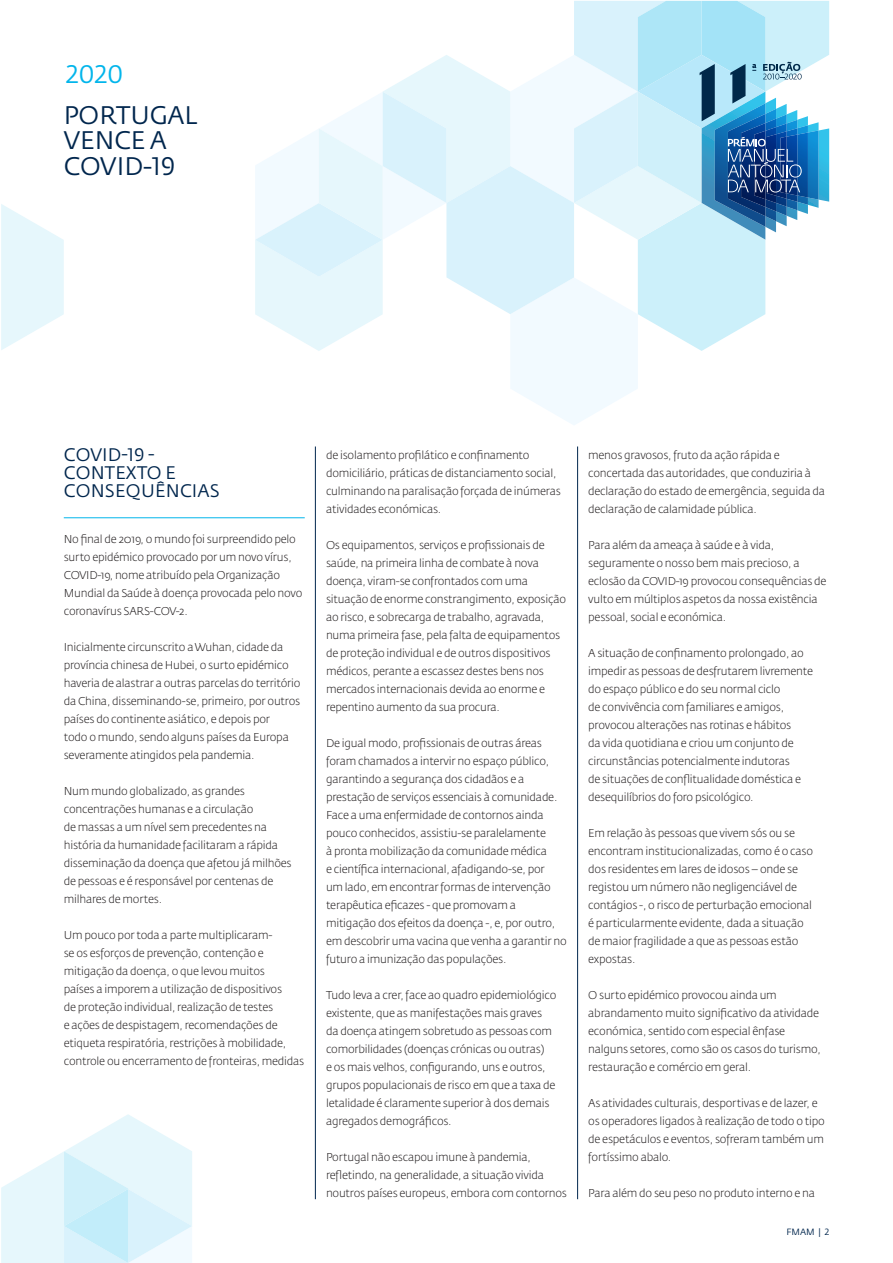
<style>
.page{position:relative;width:893px;height:1263px;background:#fff}
.page>*{position:absolute;margin:0;border:0;box-sizing:border-box;transform-origin:0 0}
.t1{font:25.2px/25.2px "Fedra Sans Std";color:#00264d}
.t2{font:25.2px "Fedra Sans Std";color:#02b5eb}
.t3{font:18px/18px "Fedra Sans Std";letter-spacing:.01em;color:#00264d}
.t4{font:300 11.25px/18px "Fedra Sans Std";letter-spacing:-.02em;color:#231f20}
.t5{font:9px "Fedra Sans Std";color:#00264d}
</style>
<div class="page">
<svg style="left:1px;top:204px;width:63px;height:146px"></svg>
<svg style="left:1px;top:1114px;width:191px;height:149px"></svg>
<svg style="left:255px;top:1px;width:574px;height:424px"></svg>
<hr style="left:64px;top:517px;width:241px;height:1px;background:#02b5eb">
<hr style="left:577px;top:446px;width:1px;height:753px;background:#00264d">
<hr style="left:315px;top:446px;width:1px;height:753px;background:#00264d">
<h1 class="t2" style="left:66px;top:59px;width:58px">2020</h1>
<h1 class="t1" style="left:64px;top:103px;width:135px">PORTUGAL<br>VENCE A<br>COVID-19</h1>
<p class="t3" style="left:64px;top:445px;width:92px">COVID-19 -</p>
<p class="t3" style="left:64px;top:463px;width:157px">CONTEXTO E<br>CONSEQUÊNCIAS</p>
<p class="t4" style="left:64px;top:530px;width:240px">No final de 2019, o mundo foi surpreendido pelo surto epidémico provocado por um novo vírus, COVID-19, nome atribuído pela Organização Mundial da Saúde à doença provocada pelo novo coronavírus SARS-COV-2.</p>
<p class="t4" style="left:64px;top:638px;width:238px">Inicialmente circunscrito a Wuhan, cidade da província chinesa de Hubei, o surto epidémico haveria de alastrar a outras parcelas do território da China, disseminando-se, primeiro, por outros países do continente asiático, e depois por<br>todo o mundo, sendo alguns países da Europa severamente atingidos pela pandemia.</p>
<p class="t4" style="left:64px;top:782px;width:229px">Num mundo globalizado, as grandes concentrações humanas e a circulação<br>de massas a um nível sem precedentes na história da humanidade facilitaram a rápida disseminação da doença que afetou já milhões de pessoas e é responsável por centenas de milhares de mortes.</p>
<p class="t4" style="left:64px;top:926px;width:242px">Um pouco por toda a parte multiplicaram-<br>se os esforços de prevenção, contenção e mitigação da doença, o que levou muitos<br>países a imporem a utilização de dispositivos<br>de proteção individual, realização de testes<br>e ações de despistagem, recomendações de etiqueta respiratória, restrições à mobilidade, controle ou encerramento de fronteiras, medidas</p>
<p class="t4" style="left:326px;top:446px;width:236px">de isolamento profilático e confinamento domiciliário, práticas de distanciamento social, culminando na paralisação forçada de inúmeras atividades económicas.</p>
<p class="t4" style="left:326px;top:536px;width:242px">Os equipamentos, serviços e profissionais de saúde, na primeira linha de combate à nova doença, viram-se confrontados com uma situação de enorme constrangimento, exposição ao risco, e sobrecarga de trabalho, agravada, numa primeira fase, pela falta de equipamentos de proteção individual e de outros dispositivos médicos, perante a escassez destes bens nos mercados internacionais devida ao enorme e repentino aumento da sua procura.</p>
<p class="t4" style="left:326px;top:734px;width:233px">De igual modo, profissionais de outras áreas foram chamados a intervir no espaço público, garantindo a segurança dos cidadãos e a prestação de serviços essenciais à comunidade.</p>
<p class="t4" style="left:326px;top:806px;width:242px">Face a uma enfermidade de contornos ainda pouco conhecidos, assistiu-se paralelamente<br>à pronta mobilização da comunidade médica<br>e científica internacional, afadigando-se, por<br>um lado, em encontrar formas de intervenção terapêutica eficazes - que promovam a mitigação dos efeitos da doença -, e, por outro, em descobrir uma vacina que venha a garantir no futuro a imunização das populações.</p>
<p class="t4" style="left:326px;top:986px;width:232px">Tudo leva a crer, face ao quadro epidemiológico existente, que as manifestações mais graves da doença atingem sobretudo as pessoas com comorbilidades (doenças crónicas ou outras)<br>e os mais velhos, configurando, uns e outros, grupos populacionais de risco em que a taxa de letalidade é claramente superior à dos demais agregados demográficos.</p>
<p class="t4" style="left:326px;top:1148px;width:242px">Portugal não escapou imune à pandemia, refletindo, na generalidade, a situação vivida noutros países europeus, embora com contornos</p>
<p class="t4" style="left:588px;top:446px;width:238px">menos gravosos, fruto da ação rápida e concertada das autoridades, que conduziria à declaração do estado de emergência, seguida da declaração de calamidade pública.</p>
<p class="t4" style="left:588px;top:536px;width:240px">Para além da ameaça à saúde e à vida, seguramente o nosso bem mais precioso, a eclosão da COVID-19 provocou consequências de vulto em múltiplos aspetos da nossa existência pessoal, social e económica.</p>
<p class="t4" style="left:588px;top:644px;width:226px">A situação de confinamento prolongado, ao impedir as pessoas de desfrutarem livremente do espaço público e do seu normal ciclo<br>de convivência com familiares e amigos, provocou alterações nas rotinas e hábitos<br>da vida quotidiana e criou um conjunto de circunstâncias potencialmente indutoras<br>de situações de conflitualidade doméstica e desequilíbrios do foro psicológico.</p>
<p class="t4" style="left:588px;top:824px;width:226px">Em relação às pessoas que vivem sós ou se encontram institucionalizadas, como é o caso dos residentes em lares de idosos – onde se registou um número não negligenciável de contágios -, o risco de perturbação emocional é particularmente evidente, dada a situação de maior fragilidade a que as pessoas estão expostas.</p>
<p class="t4" style="left:588px;top:986px;width:234px">O surto epidémico provocou ainda um abrandamento muito significativo da atividade económica, sentido com especial ênfase nalguns setores, como são os casos do turismo, restauração e comércio em geral.</p>
<p class="t4" style="left:588px;top:1094px;width:238px">As atividades culturais, desportivas e de lazer, e os operadores ligados à realização de todo o tipo de espetáculos e eventos, sofreram também um fortíssimo abalo.</p>
<p class="t4" style="left:588px;top:1184px;width:228px">Para além do seu peso no produto interno e na</p>
<p class="t5" style="left:786px;top:1226px;width:44px">FMAM | 2</p>
</div>
